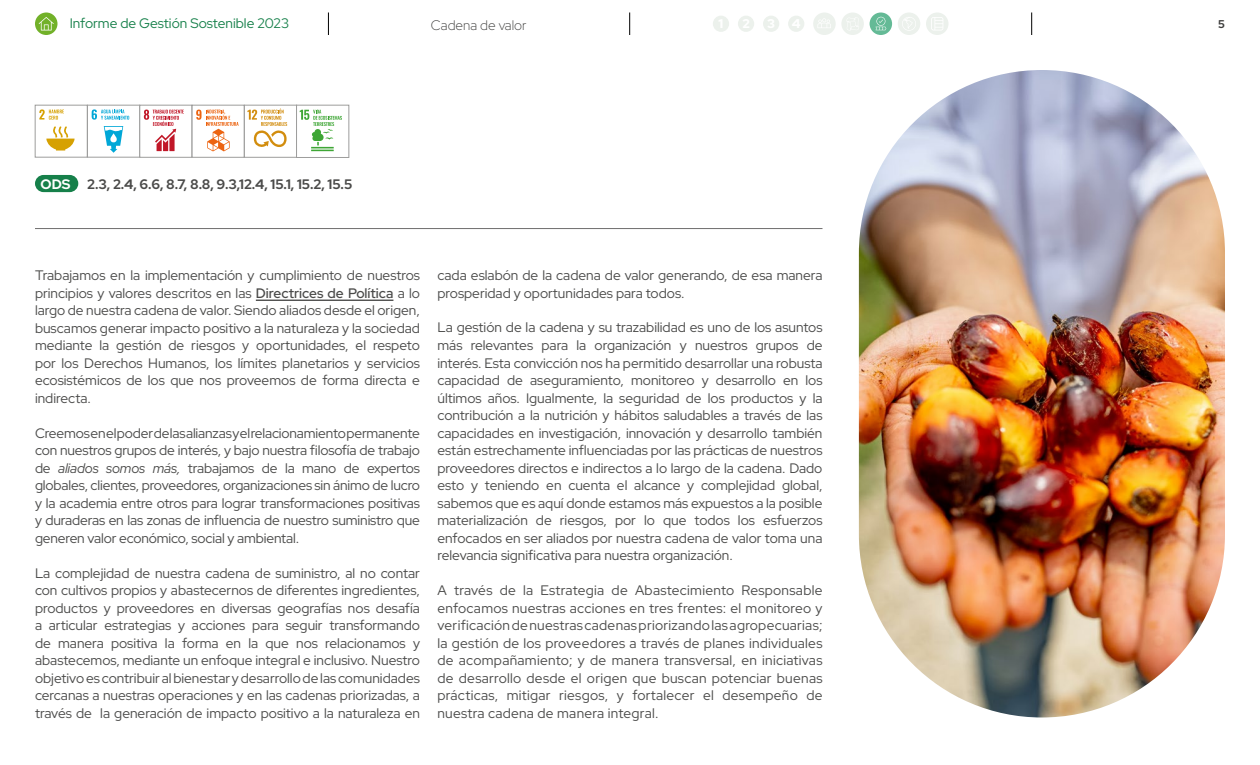
<style>
.page{position:relative;width:1260px;height:765px;background:#fff}
.page>*{position:absolute;margin:0;border:0;box-sizing:border-box;transform-origin:0 0}
.t1{font:13.75px/17.5px "Red Hat Display";color:#4a4a49;text-align:justify}
.t2{font:700 13.75px "Red Hat Display";color:#4a4a49}
.t3{font:13.75px "Red Hat Display";color:#16804a}
.t4{font:300 13.75px "Red Hat Display";color:#3c3c3b}
.t5{font:700 11.25px "Red Hat Display";color:#3c3c3b}
.s1{color:#fff}
.s2{font-weight:500}
.s3{font-style:italic}
</style>
<div class="page">
<img style="left:859px;top:70px;width:366px;height:647px;border-radius:183px">
<hr style="left:256px;top:300px;width:137px;height:1px;background:#4a4a49">
<hr style="left:35px;top:228px;width:787px;height:1px;background:#706f6f">
<div style="left:35px;top:175px;width:43px;height:17px;background:#16804a;border-radius:9px"></div>
<div style="left:35px;top:105px;width:52px;height:52px;background:#fff;border:1px solid #9d9d9c"></div>
<svg style="left:39px;top:109px;width:25px;height:11px"></svg>
<svg style="left:46px;top:126px;width:29px;height:25px"></svg>
<div style="left:87px;top:105px;width:53px;height:52px;background:#fff;border:1px solid #9d9d9c"></div>
<svg style="left:92px;top:109px;width:37px;height:11px"></svg>
<svg style="left:104px;top:126px;width:19px;height:27px"></svg>
<div style="left:140px;top:105px;width:52px;height:52px;background:#fff;border:1px solid #9d9d9c"></div>
<svg style="left:144px;top:110px;width:40px;height:41px"></svg>
<div style="left:192px;top:105px;width:52px;height:52px;background:#fff;border:1px solid #9d9d9c"></div>
<svg style="left:196px;top:110px;width:43px;height:41px"></svg>
<div style="left:244px;top:105px;width:53px;height:52px;background:#fff;border:1px solid #9d9d9c"></div>
<svg style="left:247px;top:108px;width:40px;height:40px"></svg>
<div style="left:296px;top:105px;width:53px;height:53px;background:#fff;border:1px solid #9d9d9c"></div>
<svg style="left:300px;top:110px;width:42px;height:41px"></svg>
<svg style="left:328px;top:12px;width:1px;height:23px"></svg>
<svg style="left:629px;top:12px;width:1px;height:23px"></svg>
<svg style="left:1031px;top:12px;width:1px;height:23px"></svg>
<svg style="left:35px;top:12px;width:23px;height:23px"></svg>
<svg style="left:39px;top:17px;width:15px;height:14px"></svg>
<div style="left:926px;top:12px;width:23px;height:23px;background:#ecf1ec;border-radius:50%"></div>
<svg style="left:931px;top:17px;width:12px;height:13px"></svg>
<div style="left:713px;top:16px;width:16px;height:16px;background:#ecf1ec;border-radius:50%"></div>
<div style="left:738px;top:16px;width:16px;height:16px;background:#ecf1ec;border-radius:50%"></div>
<div style="left:763px;top:16px;width:16px;height:16px;background:#ecf1ec;border-radius:50%"></div>
<div style="left:788px;top:16px;width:16px;height:16px;background:#ecf1ec;border-radius:50%"></div>
<div style="left:813px;top:12px;width:23px;height:23px;background:#ecf1ec;border-radius:50%"></div>
<svg style="left:818px;top:18px;width:13px;height:10px"></svg>
<div style="left:841px;top:12px;width:23px;height:23px;background:#ecf1ec;border-radius:50%"></div>
<div style="left:870px;top:12px;width:22px;height:23px;background:#64ba96;border-radius:50%"></div>
<svg style="left:876px;top:17px;width:10px;height:13px"></svg>
<div style="left:898px;top:12px;width:22px;height:23px;background:#ecf1ec;border-radius:50%"></div>
<svg style="left:902px;top:17px;width:14px;height:14px"></svg>
<p class="t3" style="left:70px;top:14px;width:221px">Informe de Gestión Sostenible 2023</p>
<p class="t4" style="left:431px;top:16px;width:97px">Cadena de valor</p>
<p class="t5" style="left:1218px;top:16px;width:8px">5</p>
<p class="t2" style="left:41px;top:175px;width:313px"><span class="s1">ODS</span> 2.3, 2.4, 6.6, 8.7, 8.8, 9.3,12.4, 15.1, 15.2, 15.5</p>
<p class="t1" style="left:35px;top:266px;width:387px">Trabajamos en la implementación y cumplimiento de nuestros principios y valores descritos en las <span class="s2">Directrices de Política</span> a lo largo de nuestra cadena de valor. Siendo aliados desde el origen, buscamos generar impacto positivo a la naturaleza y la sociedad mediante la gestión de riesgos y oportunidades, el respeto por los Derechos Humanos, los límites planetarios y servicios ecosistémicos de los que nos proveemos de forma directa e indirecta.</p>
<p class="t1" style="left:35px;top:424px;width:386px">Creemos en el poder de las alianzas y el relacionamiento permanente con nuestros grupos de interés, y bajo nuestra filosofía de trabajo de <span class="s3">aliados somos más,</span> trabajamos de la mano de expertos globales, clientes, proveedores, organizaciones sin ánimo de lucro y la academia entre otros para lograr transformaciones positivas y duraderas en las zonas de influencia de nuestro suministro que generen valor económico, social y ambiental.</p>
<p class="t1" style="left:35px;top:564px;width:387px">La complejidad de nuestra cadena de suministro, al no contar con cultivos propios y abastecernos de diferentes ingredientes, productos y proveedores en diversas geografías nos desafía a articular estrategias y acciones para seguir transformando de manera positiva la forma en la que nos relacionamos y abastecemos, mediante un enfoque integral e inclusivo. Nuestro objetivo es contribuir al bienestar y desarrollo de las comunidades cercanas a nuestras operaciones y en las cadenas priorizadas, a través de la generación de impacto positivo a la naturaleza en</p>
<p class="t1" style="left:438px;top:266px;width:386px">cada eslabón de la cadena de valor generando, de esa manera prosperidad y oportunidades para todos.</p>
<p class="t1" style="left:438px;top:319px;width:387px">La gestión de la cadena y su trazabilidad es uno de los asuntos más relevantes para la organización y nuestros grupos de interés. Esta convicción nos ha permitido desarrollar una robusta capacidad de aseguramiento, monitoreo y desarrollo en los últimos años. Igualmente, la seguridad de los productos y la contribución a la nutrición y hábitos saludables a través de las capacidades en investigación, innovación y desarrollo también están estrechamente influenciadas por las prácticas de nuestros proveedores directos e indirectos a lo largo de la cadena. Dado esto y teniendo en cuenta el alcance y complejidad global, sabemos que es aquí donde estamos más expuestos a la posible materialización de riesgos, por lo que todos los esfuerzos enfocados en ser aliados por nuestra cadena de valor toma una relevancia significativa para nuestra organización.</p>
<p class="t1" style="left:438px;top:581px;width:387px">A través de la Estrategia de Abastecimiento Responsable enfocamos nuestras acciones en tres frentes: el monitoreo y verificación de nuestras cadenas priorizando las agropecuarias; la gestión de los proveedores a través de planes individuales de acompañamiento; y de manera transversal, en iniciativas de desarrollo desde el origen que buscan potenciar buenas prácticas, mitigar riesgos, y fortalecer el desempeño de nuestra cadena de manera integral.</p>
</div>
